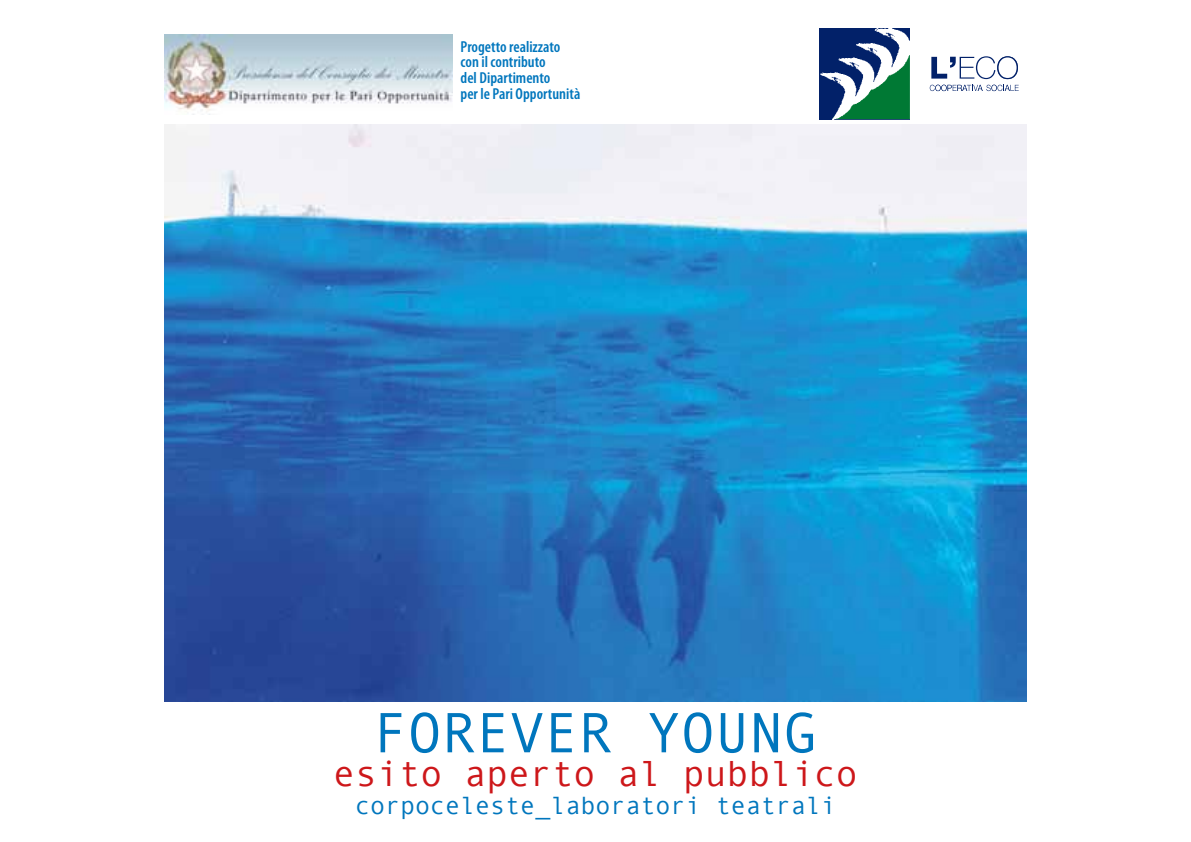
<style>
.page{position:relative;width:1191px;height:842px;background:#fff}
.page>*{position:absolute;margin:0;border:0;box-sizing:border-box;transform-origin:0 0}
.t1{font:56.8px "Andale Mono";color:#0076bd}
.t2{font:36.4px "Andale Mono";color:#cd171a}
.t3{font:25px "Andale Mono";color:#0076bd}
.t4{font:600 condensed 16px/16px "Myriad Pro";color:#0076bd}
</style>
<div class="page">
<img style="left:165px;top:124px;width:861px;height:577px">
<img style="left:165px;top:34px;width:287px;height:78px">
<img style="left:819px;top:28px;width:91px;height:91px">
<img style="left:833px;top:45px;width:77px;height:74px">
<svg style="left:929px;top:85px;width:89px;height:6px"></svg>
<svg style="left:931px;top:56px;width:87px;height:23px"></svg>
<p class="t4" style="left:460px;top:39px;width:121px">Progetto realizzato con il contributo<br>del Dipartimento<br>per le Pari Opportunità</p>
<h1 class="t1" style="left:373px;top:696px;width:445px">FOREVER YOUNG</h1>
<h2 class="t2" style="left:333px;top:750px;width:526px">esito aperto al pubblico</h2>
<h3 class="t3" style="left:355px;top:789px;width:482px">corpoceleste_laboratori teatrali</h3>
</div>
